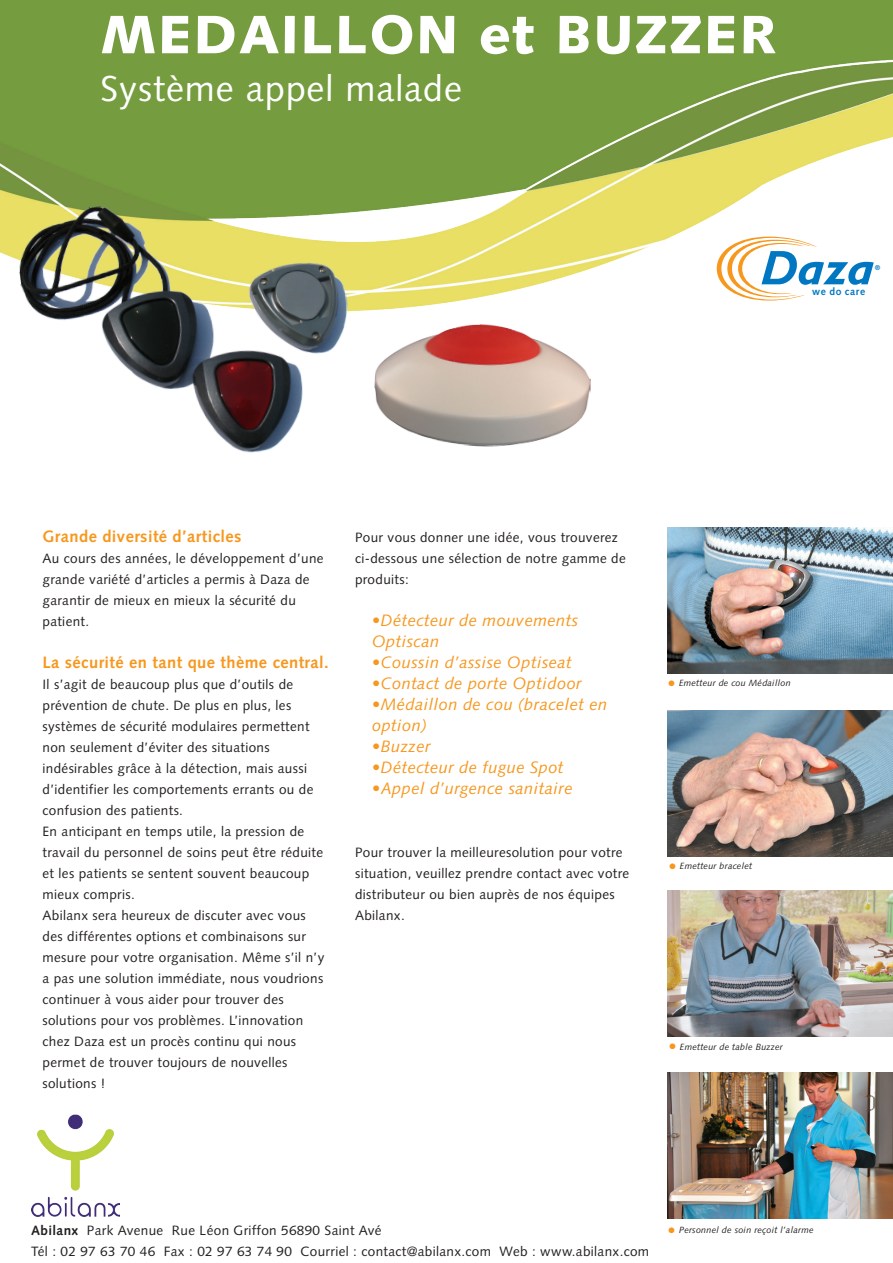
<style>
.page{position:relative;width:893px;height:1263px;background:#fff}
.page>*{position:absolute;margin:0;border:0;box-sizing:border-box;transform-origin:0 0}
.t1{font:900 54px "Syntax LT Std";letter-spacing:.03em;color:#fff}
.kop_sub{font:36px "Syntax LT Std";letter-spacing:.025em;color:#fff}
.kopje{font:italic 16.5px/21px "Syntax LT Std";letter-spacing:.025em;color:#f7971d}
.kopje-2{font:700 16.5px "Syntax LT Std";letter-spacing:.025em;color:#f7971d}
.body{font:13.5px/21px "Syntax LT Std";letter-spacing:.025em;color:#231f20}
.t2{font:700 10.35px "Syntax";letter-spacing:.06em;color:#0077c0}
.t3{font:italic 9px "Syntax LT Std";letter-spacing:.025em;color:#231f20}
.t4{font:700 7.05px "Syntax LT Std";color:#0077c0}
.s1{font-size:16.5px;color:#f7971d}
.s2{font-weight:700}
</style>
<div class="page">
<img style="left:0;top:0;width:893px;height:311px">
<img style="left:31px;top:1114px;width:88px;height:102px">
<svg style="left:717px;top:237px;width:157px;height:63px"></svg>
<img style="left:668px;top:527px;width:225px;height:146px">
<img style="left:668px;top:710px;width:225px;height:146px">
<img style="left:15px;top:186px;width:345px;height:267px">
<img style="left:374px;top:324px;width:217px;height:123px">
<img style="left:668px;top:891px;width:225px;height:146px">
<img style="left:668px;top:1072px;width:225px;height:146px">
<p class="t1" style="left:100px;top:3px;width:678px">MEDAILLON et BUZZER</p>
<p class="kop_sub" style="left:100px;top:68px;width:363px">Système appel malade</p>
<p class="t2" style="left:812px;top:286px;width:55px">we do care</p>
<p class="t4" style="left:875px;top:263px;width:7px">®</p>
<p class="kopje-2" style="left:43px;top:527px;width:201px">Grande diversité d’articles</p>
<p class="body" style="left:43px;top:548px;width:283px">Au cours des années, le développement d’une grande variété d’articles a permis à Daza de garantir de mieux en mieux la sécurité du patient.</p>
<p class="kopje-2" style="left:43px;top:653px;width:288px">La sécurité en tant que thème central.</p>
<p class="body" style="left:43px;top:674px;width:272px">Il s’agit de beaucoup plus que d’outils de prévention de chute. De plus en plus, les systèmes de sécurité modulaires permettent non seulement d’éviter des situations indésirables grâce à la détection, mais aussi d’identifier les comportements errants ou de confusion des patients.</p>
<p class="body" style="left:43px;top:821px;width:282px">En anticipant en temps utile, la pression de travail du personnel de soins peut être réduite et les patients se sentent souvent beaucoup mieux compris.</p>
<p class="body" style="left:43px;top:905px;width:283px">Abilanx sera heureux de discuter avec vous des différentes options et combinaisons sur mesure pour votre organisation. Même s’il n’y a pas une solution immédiate, nous voudrions continuer à vous aider pour trouver des solutions pour vos problèmes. L’innovation chez Daza est un procès continu qui nous permet de trouver toujours de nouvelles solutions !</p>
<p class="body" style="left:355px;top:527px;width:272px">Pour vous donner une idée, vous trouverez ci-dessous une sélection de notre gamme de produits:</p>
<p class="kopje" style="left:372px;top:610px;width:208px">•Détecteur de mouvements<br>Optiscan</p>
<p class="kopje" style="left:372px;top:652px;width:201px">•Coussin d’assise Optiseat</p>
<p class="kopje" style="left:372px;top:673px;width:211px">•Contact de porte Optidoor</p>
<p class="kopje" style="left:372px;top:694px;width:237px">•Médaillon de cou (bracelet en option)</p>
<p class="kopje" style="left:372px;top:736px;width:60px">•Buzzer</p>
<p class="kopje" style="left:372px;top:757px;width:193px">•Détecteur de fugue Spot</p>
<p class="kopje" style="left:372px;top:778px;width:202px">•Appel d’urgence sanitaire</p>
<p class="body" style="left:355px;top:842px;width:276px">Pour trouver la meilleuresolution pour votre situation, veuillez prendre contact avec votre distributeur ou bien auprès de nos équipes Abilanx.</p>
<p class="t3" style="left:668px;top:678px;width:125px"><span class="s1">•</span> Emetteur de cou Médaillon</p>
<p class="t3" style="left:668px;top:861px;width:85px"><span class="s1">•</span> Emetteur bracelet</p>
<p class="t3" style="left:668px;top:1041px;width:116px"><span class="s1">•</span> Emetteur de table Buzzer</p>
<p class="body" style="left:31px;top:1220px;width:620px"><span class="s2">Abilanx</span> Park Avenue Rue Léon Griffon 56890 Saint Avé<br>Tél : 02 97 63 70 46 Fax : 02 97 63 74 90 Courriel : contact@abilanx.com Web : www.abilanx.com</p>
<p class="t3" style="left:668px;top:1225px;width:148px"><span class="s1">•</span> Personnel de soin reçoit l’alarme</p>
</div>
